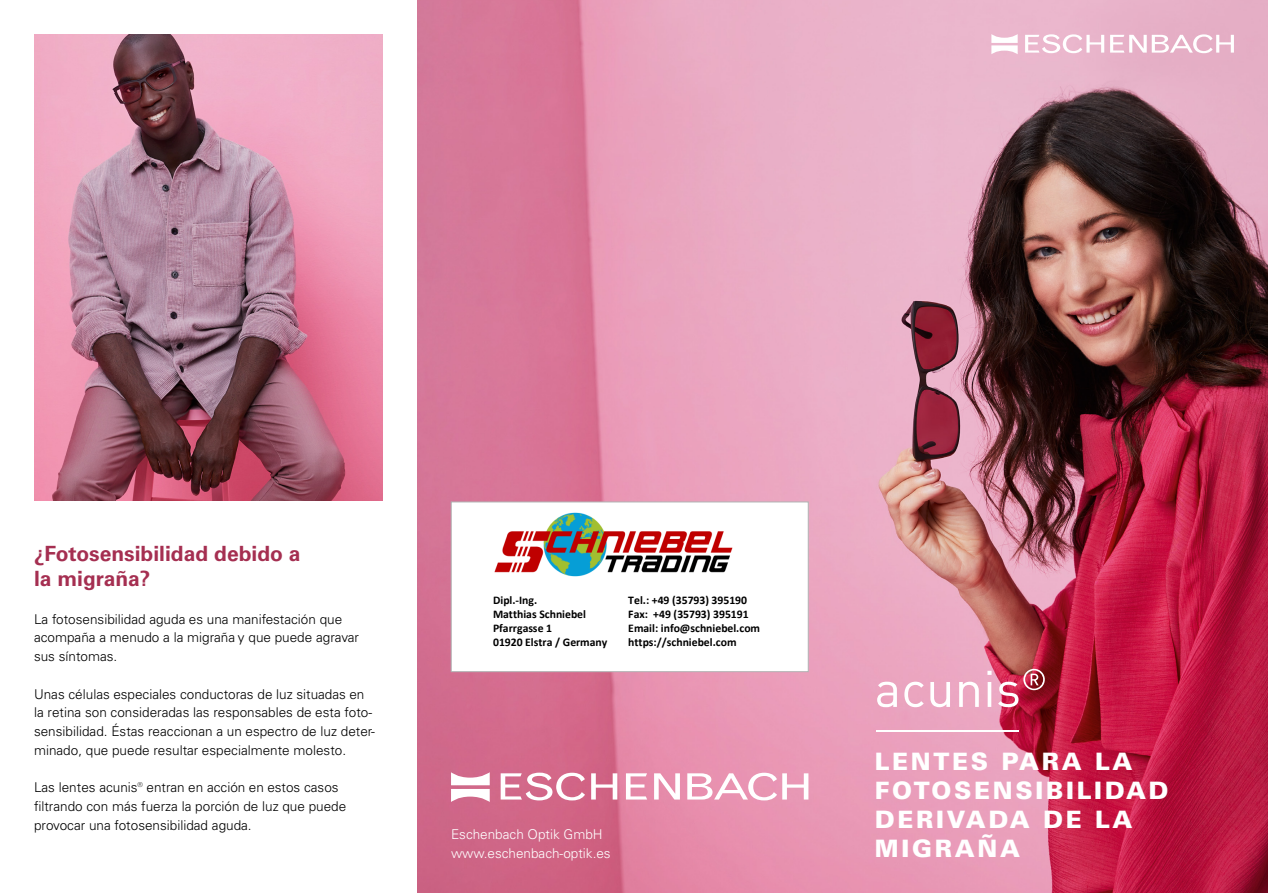
<style>
.page{position:relative;width:1268px;height:893px;background:#fff}
.page>*{position:absolute;margin:0;border:0;box-sizing:border-box;transform-origin:0 0}
.t1{font:900 24px/28.8px "Univers LT Pro 75";letter-spacing:.11em;color:#fff}
.t2{font:700 21px/25.2px "Univers LT Pro 65";color:#a52f51}
.t3{font:300 13.5px/18.8px "Univers LT Pro 45";color:#000}
.t4{font:300 13.5px/18.8px "Univers LT Pro 45";color:#fff}
.t5{font:700 11.7px "Calibri";color:#000}
</style>
<div class="page">
<img style="left:417px;top:0;width:850px;height:893px">
<svg style="left:1109px;top:34px;width:124px;height:19px"></svg>
<svg style="left:991px;top:34px;width:26px;height:20px"></svg>
<svg style="left:1024px;top:34px;width:79px;height:19px"></svg>
<img style="left:34px;top:34px;width:349px;height:467px">
<div style="left:451px;top:502px;width:357px;height:170px;background:#fff;border:1px solid #b1b2b3"></div>
<hr style="left:876px;top:730px;width:142px;height:2px;background:#fff">
<svg style="left:591px;top:773px;width:26px;height:26px"></svg>
<svg style="left:625px;top:773px;width:22px;height:26px"></svg>
<svg style="left:654px;top:773px;width:25px;height:26px"></svg>
<svg style="left:687px;top:773px;width:121px;height:27px"></svg>
<svg style="left:451px;top:772px;width:38px;height:30px"></svg>
<svg style="left:500px;top:773px;width:85px;height:27px"></svg>
<svg style="left:877px;top:682px;width:19px;height:25px"></svg>
<svg style="left:904px;top:682px;width:19px;height:25px"></svg>
<svg style="left:930px;top:682px;width:19px;height:25px"></svg>
<svg style="left:958px;top:682px;width:20px;height:25px"></svg>
<svg style="left:987px;top:682px;width:4px;height:25px"></svg>
<svg style="left:987px;top:671px;width:4px;height:4px"></svg>
<svg style="left:997px;top:669px;width:47px;height:38px;background:#c44f67"></svg>
<img style="left:494px;top:512px;width:239px;height:65px">
<h2 class="t2" style="left:34px;top:540px;width:268px">¿Fotosensibilidad debido a la migraña?</h2>
<p class="t3" style="left:34px;top:609px;width:326px">La fotosensibilidad aguda es una manifestación que acompaña a menudo a la migraña y que puede agravar sus síntomas.</p>
<p class="t3" style="left:34px;top:684px;width:342px">Unas células especiales conductoras de luz situadas en la retina son consideradas las responsables de esta foto&shy;sensibilidad. Éstas reaccionan a un espectro de luz deter&shy;minado, que puede resultar especialmente molesto.</p>
<p class="t3" style="left:34px;top:778px;width:314px">Las lentes acunis® entran en acción en estos casos filtrando con más fuerza la porción de luz que puede provocar una fotosensibilidad aguda.</p>
<p class="t5" style="left:493px;top:595px;width:46px">Dipl.-Ing.</p>
<p class="t5" style="left:628px;top:595px;width:120px">Tel.: +49 (35793) 395190</p>
<p class="t5" style="left:493px;top:609px;width:94px">Matthias Schniebel</p>
<p class="t5" style="left:628px;top:609px;width:122px">Fax: +49 (35793) 395191</p>
<p class="t5" style="left:493px;top:623px;width:60px">Pfarrgasse 1</p>
<p class="t5" style="left:628px;top:623px;width:133px">Email: info@schniebel.com</p>
<p class="t5" style="left:493px;top:637px;width:116px">01920 Elstra / Germany</p>
<p class="t5" style="left:628px;top:637px;width:110px">https://schniebel.com</p>
<p class="t4" style="left:451px;top:824px;width:161px">Eschenbach Optik GmbH www.eschenbach-optik.es</p>
<h1 class="t1" style="left:874px;top:746px;width:295px">LENTES PARA LA<br>FOTOSENSIBILIDAD<br>DERIVADA DE LA<br>MIGRAÑA</h1>
</div>
